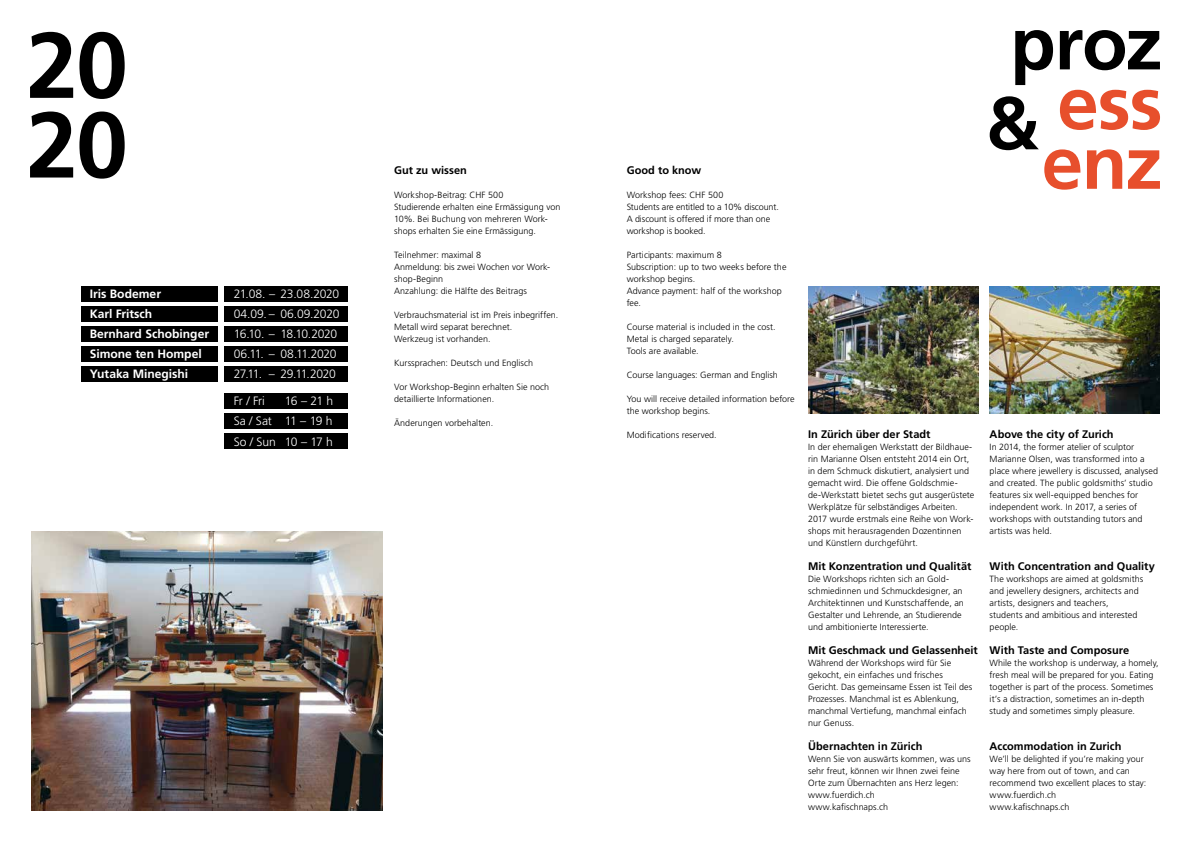
<style>
.page{position:relative;width:1191px;height:842px;background:#fff}
.page>*{position:absolute;margin:0;border:0;box-sizing:border-box;transform-origin:0 0}
.t1{font:700 93px/79.7px "Frutiger";color:#000}
.t2{font:700 74.6px/59.7px "Frutiger";letter-spacing:-.015em;color:#e74f2c}
.t3{font:700 74.6px "Frutiger";color:#000}
.t4{font:300 12.1px/20.2px "Frutiger";letter-spacing:-.03em;color:#fff;text-align:justify}
.t5{font:700 12.1px "Frutiger";letter-spacing:-.005em;color:#fff}
.t6{font:300 12.1px "Frutiger";color:#fff}
.t7{font:300 12.1px "Frutiger";letter-spacing:-.055em;color:#fff}
.t8{font:700 11px "Frutiger";color:#000}
.t9{font:300 9px/12px "Frutiger";color:#000}
</style>
<div class="page">
<img style="left:31px;top:532px;width:352px;height:279px">
<div style="left:81px;top:286px;width:137px;height:15px;background:#000"></div>
<div style="left:81px;top:367px;width:137px;height:15px;background:#000"></div>
<div style="left:81px;top:346px;width:137px;height:16px;background:#000"></div>
<div style="left:81px;top:326px;width:137px;height:16px;background:#000"></div>
<div style="left:81px;top:306px;width:137px;height:15px;background:#000"></div>
<div style="left:224px;top:393px;width:124px;height:16px;background:#000"></div>
<div style="left:224px;top:434px;width:124px;height:15px;background:#000"></div>
<div style="left:224px;top:414px;width:124px;height:15px;background:#000"></div>
<div style="left:224px;top:286px;width:124px;height:15px;background:#000"></div>
<div style="left:224px;top:367px;width:124px;height:15px;background:#000"></div>
<div style="left:224px;top:346px;width:124px;height:16px;background:#000"></div>
<div style="left:224px;top:326px;width:124px;height:16px;background:#000"></div>
<div style="left:224px;top:306px;width:124px;height:15px;background:#000"></div>
<img style="left:989px;top:286px;width:170px;height:128px">
<img style="left:808px;top:286px;width:170px;height:128px">
<h1 class="t1" style="left:26px;top:25px;width:103px">20<br>20</h1>
<h3 class="t5" style="left:90px;top:286px;width:73px">Iris Bodemer</h3>
<h3 class="t4" style="left:234px;top:283px;width:107px">21.08. – 23.08.2020</h3>
<h3 class="t5" style="left:90px;top:306px;width:64px">Karl Fritsch</h3>
<h3 class="t6" style="left:234px;top:307px;width:107px">04.09. – 06.09.2020</h3>
<h3 class="t5" style="left:90px;top:327px;width:121px">Bernhard Schobinger</h3>
<h3 class="t7" style="left:234px;top:327px;width:105px">16.10. – 18.10.2020</h3>
<h3 class="t5" style="left:90px;top:347px;width:113px">Simone ten Hompel</h3>
<h3 class="t4" style="left:234px;top:344px;width:104px">06.11. – 08.11.2020</h3>
<h3 class="t5" style="left:90px;top:367px;width:100px">Yutaka Minegishi</h3>
<h3 class="t4" style="left:234px;top:364px;width:104px">27.11. – 29.11.2020</h3>
<h3 class="t4" style="left:234px;top:391px;width:33px">Fr / Fri</h3>
<h3 class="t4" style="left:234px;top:391px;width:101px;text-indent:51px">16 – 21 h Sa / Sat 11 – 19 h So / Sun 10 – 17 h</h3>
<p class="t8" style="left:394px;top:164px;width:74px">Gut zu wissen</p>
<p class="t9" style="left:394px;top:189px;width:168px">Workshop-Beitrag: CHF 500<br>Studierende erhalten eine Ermässigung von 10%. Bei Buchung von mehreren Work&shy;shops erhalten Sie eine Ermässigung.</p>
<p class="t9" style="left:394px;top:249px;width:158px">Teilnehmer: maximal 8<br>Anmeldung: bis zwei Wochen vor Work&shy;shop-Beginn<br>Anzahlung: die Hälfte des Beitrags</p>
<p class="t9" style="left:394px;top:309px;width:166px">Verbrauchsmaterial ist im Preis inbegriffen.<br>Metall wird separat berechnet.<br>Werkzeug ist vorhanden.</p>
<p class="t9" style="left:394px;top:357px;width:140px">Kurssprachen: Deutsch und Englisch</p>
<p class="t9" style="left:394px;top:381px;width:157px">Vor Workshop-Beginn erhalten Sie noch detaillierte Informationen.</p>
<p class="t9" style="left:394px;top:417px;width:101px">Änderungen vorbehalten.</p>
<p class="t8" style="left:626px;top:164px;width:76px">Good to know</p>
<p class="t9" style="left:626px;top:189px;width:154px">Workshop fees: CHF 500<br>Students are entitled to a 10% discount.<br>A discount is offered if more than one workshop is booked.</p>
<p class="t9" style="left:626px;top:249px;width:161px">Participants: maximum 8<br>Subscription: up to two weeks before the workshop begins.<br>Advance payment: half of the workshop fee.</p>
<p class="t9" style="left:626px;top:321px;width:150px">Course material is included in the cost.<br>Metal is charged separately.<br>Tools are available.</p>
<p class="t9" style="left:626px;top:369px;width:153px">Course languages: German and English</p>
<p class="t9" style="left:626px;top:393px;width:170px">You will receive detailed information before the workshop begins.</p>
<p class="t9" style="left:626px;top:429px;width:92px">Modifications reserved.</p>
<h2 class="t3" style="left:1010px;top:0;width:154px">proz</h2>
<h2 class="t2" style="left:1041px;top:73px;width:122px">ess enz</h2>
<h2 class="t3" style="left:985px;top:80px;width:55px">&amp;</h2>
<p class="t8" style="left:808px;top:428px;width:124px">In Zürich über der Stadt</p>
<p class="t9" style="left:808px;top:441px;width:168px">In der ehemaligen Werkstatt der Bildhaue&shy;rin Marianne Olsen entsteht 2014 ein Ort, in dem Schmuck diskutiert, analysiert und gemacht wird. Die offene Goldschmie&shy;de-Werkstatt bietet sechs gut ausgerüstete Werkplätze für selbständiges Arbeiten.<br>2017 wurde erstmals eine Reihe von Work&shy;shops mit herausragenden Dozentinnen und Künstlern durchgeführt.</p>
<p class="t8" style="left:808px;top:560px;width:165px">Mit Konzentration und Qualität</p>
<p class="t9" style="left:808px;top:573px;width:157px">Die Workshops richten sich an Gold&shy;schmiedinnen und Schmuckdesigner, an Architektinnen und Kunstschaffende, an Gestalter und Lehrende, an Studierende und ambitionierte Interessierte.</p>
<p class="t8" style="left:808px;top:644px;width:171px">Mit Geschmack und Gelassenheit</p>
<p class="t9" style="left:808px;top:657px;width:166px">Während der Workshops wird für Sie gekocht, ein einfaches und frisches Gericht. Das gemeinsame Essen ist Teil des Prozesses. Manchmal ist es Ablenkung, manchmal Vertiefung, manchmal einfach nur Genuss.</p>
<p class="t8" style="left:808px;top:740px;width:116px">Übernachten in Zürich</p>
<p class="t9" style="left:808px;top:753px;width:164px">Wenn Sie von auswärts kommen, was uns sehr freut, können wir Ihnen zwei feine<br>Orte zum Übernachten ans Herz legen: www.fuerdich.ch<br>www.kafischnaps.ch</p>
<p class="t8" style="left:989px;top:428px;width:125px">Above the city of Zurich</p>
<p class="t9" style="left:989px;top:441px;width:170px">In 2014, the former atelier of sculptor Marianne Olsen, was transformed into a place where jewellery is discussed, analysed and created. The public goldsmiths’ studio features six well-equipped benches for independent work. In 2017, a series of workshops with outstanding tutors and artists was held.</p>
<p class="t8" style="left:989px;top:560px;width:167px">With Concentration and Quality</p>
<p class="t9" style="left:989px;top:573px;width:155px">The workshops are aimed at goldsmiths and jewellery designers, architects and artists, designers and teachers, students and ambitious and interested people.</p>
<p class="t8" style="left:989px;top:644px;width:141px">With Taste and Composure</p>
<p class="t9" style="left:989px;top:657px;width:171px">While the workshop is underway, a homely, fresh meal will be prepared for you. Eating together is part of the process. Sometimes it’s a distraction, sometimes an in-depth study and sometimes simply pleasure.</p>
<p class="t8" style="left:989px;top:740px;width:133px">Accommodation in Zurich</p>
<p class="t9" style="left:989px;top:753px;width:158px">We’ll be delighted if you’re making your way here from out of town, and can recommend two excellent places to stay: www.fuerdich.ch<br>www.kafischnaps.ch</p>
</div>
